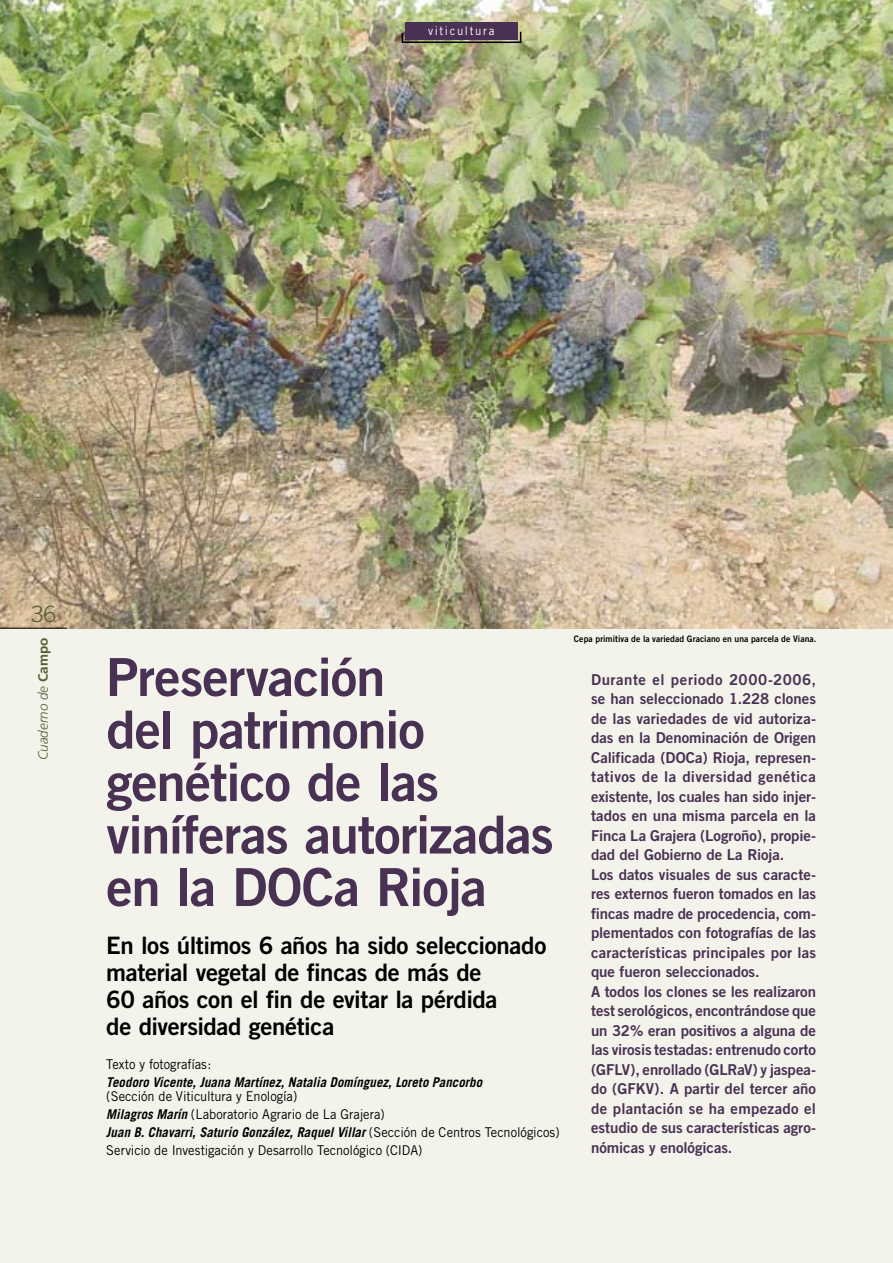
<style>
.page{position:relative;width:893px;height:1263px;background:#fff}
.page>*{position:absolute;margin:0;border:0;box-sizing:border-box;transform-origin:0 0}
.t1{font:52.5px/52.5px "Trade Gothic Bold Two";letter-spacing:-.02em;color:#483152}
.t2{font:24px/27px "Trade Gothic Bold Two";letter-spacing:-.015em;color:#000}
.t3{font:300 22.5px "Trade Gothic";color:#546032}
.t4{font:15px/19.5px "Trade Gothic Bold Two";color:#483152}
.t5{font:13.5px/18px "Trade Gothic";letter-spacing:-.005em;color:#000;scale:.95 1}
.t6{font:italic 700 13.5px "Trade Gothic";letter-spacing:.01em;color:#000;scale:.95 1}
.t7{font:italic 300 13.5px "Frutiger";color:#546032}
.t8{font:12px "Trade Gothic";letter-spacing:.145em;color:#fff;scale:.95 1}
.t9{font:9px "Trade Gothic Bold Two";letter-spacing:.01em;color:#000;scale:.95 1}
.s1{font-weight:700;font-style:normal}
.s2{font-weight:700;font-style:italic}
</style>
<div class="page">
<div style="left:0;top:626px;width:892px;height:637px;background:#f4f3eb"></div>
<img style="left:0;top:0;width:892px;height:628px">
<div style="left:405px;top:22px;width:113px;height:17px;background:#483152"></div>
<svg style="left:401px;top:30px;width:121px;height:14px"></svg>
<hr style="left:0;top:628px;width:67px;height:1px;background:#000">
<p class="t8" style="left:428px;top:23px;width:71px">viticultura</p>
<h3 class="t3" style="left:31px;top:601px;width:27px">36</h3>
<p class="t7" style="left:35px;top:760px;width:124px;rotate:-90deg">Cuaderno de <span class="s1">Campo</span></p>
<h1 class="t1" style="left:106px;top:650px;width:449px">Preservación<br>del patrimonio genético de las viníferas autorizadas en la DOCa Rioja</h1>
<h2 class="t2" style="left:106px;top:931px;width:441px">En los últimos 6 años ha sido seleccionado material vegetal de fincas de más de<br>60 años con el fin de evitar la pérdida<br>de diversidad genética</h2>
<p class="t5" style="left:106px;top:1055px;width:112px">Texto y fotografías:</p>
<p class="t6" style="left:106px;top:1074px;width:397px">Teodoro Vicente, Juana Martínez, Natalia Domínguez, Loreto Pancorbo</p>
<p class="t5" style="left:106px;top:1087px;width:479px">(Sección de Viticultura y Enología)<br><span class="s2">Milagros Marín</span> (Laboratorio Agrario de La Grajera)<br><span class="s2">Juan B. Chavarri, Saturio González, Raquel Villar</span> (Sección de Centros Tecnológicos)<br>Servicio de Investigación y Desarrollo Tecnológico (CIDA)</p>
<p class="t9" style="left:574px;top:633px;width:257px">Cepa primitiva de la variedad Graciano en una parcela de Viana.</p>
<p class="t4" style="left:591px;top:669px;width:227px">Durante el periodo 2000-2006, se han seleccionado 1.228 clones de las variedades de vid autoriza&shy;das en la Denominación de Origen Calificada (DOCa) Rioja, represen&shy;tativos de la diversidad genética existente, los cuales han sido injer&shy;tados en una misma parcela en la Finca La Grajera (Logroño), propie&shy;dad del Gobierno de La Rioja.<br>Los datos visuales de sus caracte&shy;res externos fueron tomados en las fincas madre de procedencia, com&shy;plementados con fotografías de las características principales por las que fueron seleccionados.<br>A todos los clones se les realizaron test serológicos, encontrándose que un 32% eran positivos a alguna de las virosis testadas: entrenudo corto (GFLV), enrollado (GLRaV) y jaspea&shy;do (GFKV). A partir del tercer año de plantación se ha empezado el estudio de sus características agro&shy;nómicas y enológicas.</p>
</div>
